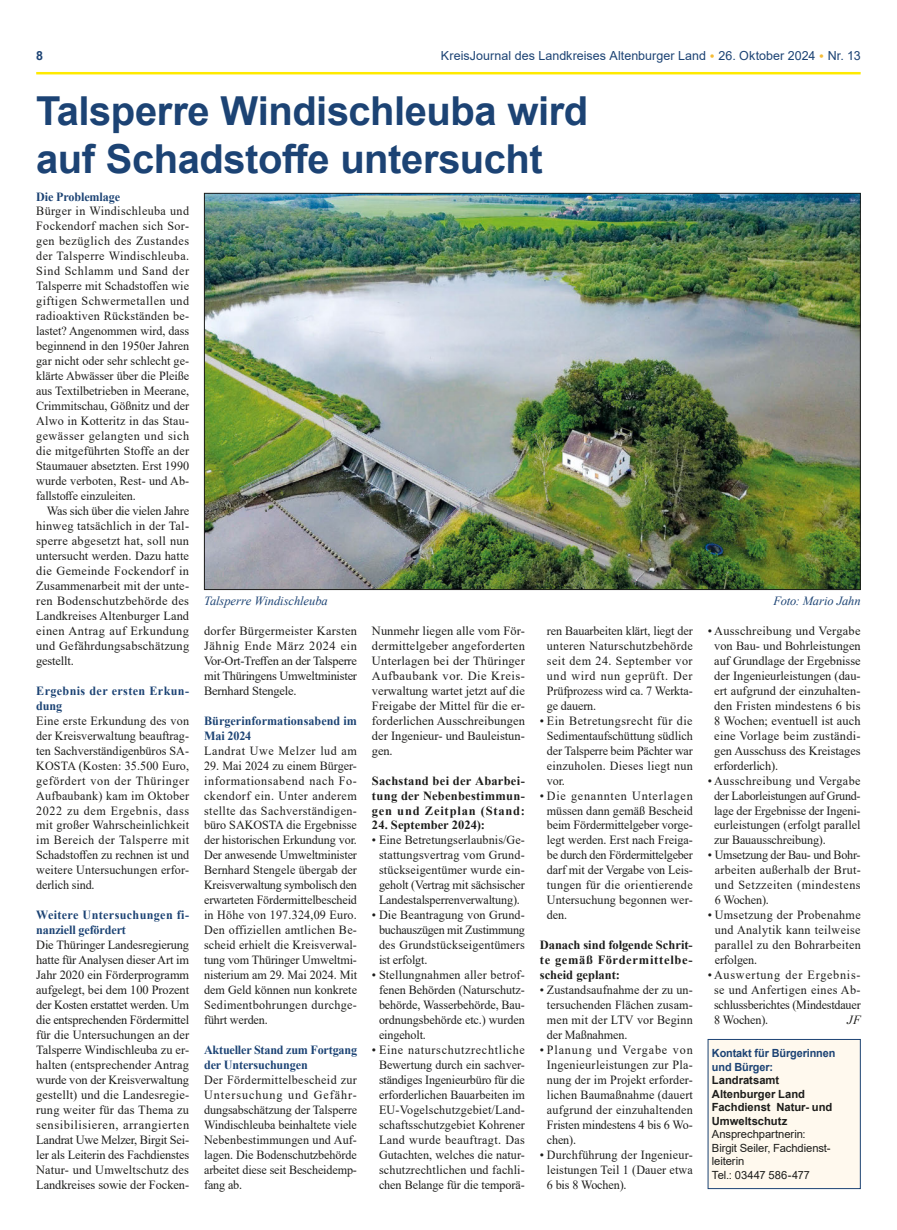
<style>
.page{position:relative;width:897px;height:1230px;background:#fff}
.page>*{position:absolute;margin:0;border:0;box-sizing:border-box;transform-origin:0 0}
.t1{font:700 39.88px/47.9px "Arial";letter-spacing:-.01em;color:#1c4374}
.t2{font:12.5px/15px "Times New Roman";letter-spacing:.005em;color:#1d1d1b;text-align:justify}
.t3{font:700 12.5px/15px "Times New Roman";letter-spacing:.02em;color:#1d1d1b;text-align:justify}
.t4{font:12.5px "Times New Roman";letter-spacing:.03em;color:#1d1d1b}
.t5{font:12.5px "Times New Roman";letter-spacing:.04em;color:#1d1d1b}
.t6{font:700 12.5px/15px "Times New Roman";letter-spacing:.005em;color:#1c4374}
.t7{font:12.5px "Arial";letter-spacing:.005em;color:#1c4374}
.t8{font:12.5px "Times New Roman";letter-spacing:.025em;color:#1d1d1b}
.t9{font:12.5px "Times New Roman";letter-spacing:.035em;color:#1d1d1b}
.t10{font:italic 12.5px "Times New Roman";letter-spacing:-.005em;color:#1c4374}
.t11{font:12.5px "Times New Roman";letter-spacing:-.02em;color:#1d1d1b}
.t12{font:12.5px "Times New Roman";letter-spacing:.045em;color:#1d1d1b}
.t13{font:italic 12.5px "Times New Roman";color:#1d1d1b}
.t14{font:700 12.5px "Arial";color:#1c4374}
.t15{font:11.25px/13.5px "Arial";letter-spacing:-.005em;color:#1d1d1b}
.s1{font-size:13.75px;color:#f5bc35}
.s2{font-weight:700;color:#1c4374}
.s3{font-weight:400;color:#1d1d1b}
.s4{font-weight:700}
</style>
<div class="page">
<hr style="left:36px;top:72px;width:824px;height:2px;background:#ffea00">
<img style="left:206px;top:195px;width:652px;height:393px">
<div style="left:708px;top:1039px;width:152px;height:149px;background:#fff9ee"></div>
<p class="t14" style="left:36px;top:47px;width:8px">8</p>
<p class="t7" style="left:441px;top:47px;width:421px">KreisJournal des Landkreises Altenburger Land <span class="s1">•</span> 26. Oktober 2024 <span class="s1">•</span> Nr. 13</p>
<p class="t1" style="left:36px;top:87px;width:553px">Talsperre Windischleuba wird auf Schadstoffe untersucht</p>
<p class="t6" style="left:36px;top:188px;width:85px">Die Problemlage</p>
<p class="t4" style="left:36px;top:202px;width:154px">Bürger in Windischleuba und</p>
<p class="t4" style="left:36px;top:217px;width:154px">Fockendorf machen sich Sor-</p>
<p class="t5" style="left:36px;top:232px;width:154px">gen bezüglich des Zustandes</p>
<p class="t9" style="left:36px;top:247px;width:154px">der Talsperre Windischleuba.</p>
<p class="t12" style="left:36px;top:262px;width:154px">Sind Schlamm und Sand der</p>
<p class="t2" style="left:36px;top:278px;width:154px">Talsperre mit Schadstoffen wie</p>
<p class="t5" style="left:36px;top:292px;width:154px">giftigen Schwermetallen und</p>
<p class="t8" style="left:36px;top:307px;width:154px">radioaktiven Rückständen be-</p>
<p class="t2" style="left:36px;top:323px;width:154px">lastet? Angenommen wird, dass</p>
<p class="t2" style="left:36px;top:338px;width:154px">beginnend in den 1950er Jahren</p>
<p class="t2" style="left:36px;top:353px;width:154px">gar nicht oder sehr schlecht ge-</p>
<p class="t2" style="left:36px;top:368px;width:154px">klärte Abwässer über die Pleiße</p>
<p class="t2" style="left:36px;top:383px;width:154px">aus Textilbetrieben in Meerane,</p>
<p class="t2" style="left:36px;top:398px;width:154px">Crimmitschau, Gößnitz und der</p>
<p class="t2" style="left:36px;top:413px;width:154px">Alwo in Kotteritz in das Stau-</p>
<p class="t5" style="left:36px;top:427px;width:154px">gewässer gelangten und sich</p>
<p class="t2" style="left:36px;top:443px;width:154px">die mitgeführten Stoffe an der</p>
<p class="t2" style="left:36px;top:458px;width:154px">Staumauer absetzten. Erst 1990</p>
<p class="t2" style="left:36px;top:473px;width:154px">wurde verboten, Rest- und Ab-</p>
<p class="t2" style="left:36px;top:488px;width:101px">fallstoffe einzuleiten.</p>
<p class="t11" style="left:47px;top:502px;width:144px">Was sich über die vielen Jahre</p>
<p class="t2" style="left:36px;top:518px;width:154px">hinweg tatsächlich in der Tal-</p>
<p class="t8" style="left:36px;top:532px;width:154px">sperre abgesetzt hat, soll nun</p>
<p class="t2" style="left:36px;top:548px;width:154px">untersucht werden. Dazu hatte</p>
<p class="t4" style="left:36px;top:562px;width:154px">die Gemeinde Fockendorf in</p>
<p class="t2" style="left:36px;top:578px;width:154px">Zusammenarbeit mit der unte-</p>
<p class="t4" style="left:36px;top:592px;width:154px">ren Bodenschutzbehörde des</p>
<p class="t2" style="left:36px;top:608px;width:154px">Landkreises Altenburger Land</p>
<p class="t9" style="left:36px;top:622px;width:154px">einen Antrag auf Erkundung</p>
<p class="t2" style="left:36px;top:637px;width:154px">und Gefährdungsabschätzung</p>
<p class="t2" style="left:36px;top:652px;width:39px">gestellt.</p>
<p class="t2" style="left:36px;top:682px;width:154px;text-align:left"><span class="s2">Ergebnis der ersten Erkun&shy;dung<br></span>Eine erste Erkundung des von der Kreisverwaltung beauftrag&shy;ten Sachverständigenbüros SA-<br>KOSTA (Kosten: 35.500 Euro, gefördert von der Thüringer<br>Aufbaubank) kam im Oktober<br>2022 zu dem Ergebnis, dass mit großer Wahrscheinlichkeit im Bereich der Talsperre mit<br>Schadstoffen zu rechnen ist und weitere Untersuchungen erfor&shy;derlich sind.</p>
<p class="t2" style="left:36px;top:907px;width:154px;text-align:left"><span class="s2">Weitere Untersuchungen fi&shy;nanziell gefördert<br></span>Die Thüringer Landesregierung hatte für Analysen dieser Art im<br>Jahr 2020 ein Förderprogramm aufgelegt, bei dem 100 Prozent der Kosten erstattet werden. Um die entsprechenden Fördermittel für die Untersuchungen an der<br>Talsperre Windischleuba zu er&shy;halten (entsprechender Antrag wurde von der Kreisverwaltung gestellt) und die Landesregie&shy;rung weiter für das Thema zu sensibilisieren, arrangierten<br>Landrat Uwe Melzer, Birgit Sei&shy;ler als Leiterin des Fachdienstes<br>Natur- und Umweltschutz des<br>Landkreises sowie der Focken-</p>
<p class="t10" style="left:204px;top:592px;width:125px">Talsperre Windischleuba</p>
<p class="t10" style="left:773px;top:592px;width:89px">Foto: Mario Jahn</p>
<p class="t2" style="left:372px;top:622px;width:154px">Nunmehr liegen alle vom För&shy;dermittelgeber angeforderten Unterlagen bei der Thüringer Aufbaubank vor. Die Kreis&shy;verwaltung wartet jetzt auf die Freigabe der Mittel für die er&shy;forderlichen Ausschreibungen der Ingenieur- und Bauleistun&shy;gen.</p>
<p class="t3" style="left:372px;top:772px;width:154px">Sachstand bei der Abarbei&shy;tung der Nebenbestimmun&shy;gen und Zeitplan (Stand:</p>
<p class="t3" style="left:372px;top:817px;width:114px">24. September 2024):</p>
<p class="t2" style="left:372px;top:832px;width:154px;text-align:center">• Eine Betretungserlaubnis/Ge&shy;stattungsvertrag vom Grund&shy;stückseigentümer wurde ein&shy;geholt (Vertrag mit sächsischer<br>Landestalsperrenverwaltung).</p>
<p class="t2" style="left:379px;top:907px;width:147px;text-indent:-7px">• Die Beantragung von Grund&shy;buchauszügen mit Zustimmung des Grundstückseigentümers ist erfolgt.</p>
<p class="t2" style="left:379px;top:967px;width:147px;text-indent:-7px">• Stellungnahmen aller betrof&shy;fenen Behörden (Naturschutz&shy;behörde, Wasserbehörde, Bau&shy;ordnungsbehörde etc.) wurden eingeholt.</p>
<p class="t2" style="left:372px;top:1042px;width:154px;text-align:center">• Eine naturschutzrechtliche<br>Bewertung durch ein sachver&shy;ständiges Ingenieurbüro für die erforderlichen Bauarbeiten im<br>EU-Vogelschutzgebiet/Land&shy;schaftsschutzgebiet Kohrener<br>Land wurde beauftragt. Das<br>Gutachten, welches die natur&shy;schutzrechtlichen und fachli&shy;chen Belange für die temporä-</p>
<p class="t2" style="left:714px;top:622px;width:148px;text-indent:-6px">• Ausschreibung und Vergabe von Bau- und Bohrleistungen auf Grundlage der Ergebnisse der Ingenieurleistungen (dau&shy;ert aufgrund der einzuhalten&shy;den Fristen mindestens 6 bis 8 Wochen; eventuell ist auch eine Vorlage beim zuständi&shy;gen Ausschuss des Kreistages erforderlich).</p>
<p class="t2" style="left:714px;top:772px;width:148px;text-indent:-6px">• Ausschreibung und Vergabe der Laborleistungen auf Grund&shy;lage der Ergebnisse der Ingeni&shy;eurleistungen (erfolgt parallel zur Bauausschreibung).</p>
<p class="t2" style="left:714px;top:847px;width:147px;text-indent:-7px">• Umsetzung der Bau- und Bohr&shy;arbeiten außerhalb der Brut&shy;und Setzzeiten (mindestens 6 Wochen).</p>
<p class="t2" style="left:714px;top:907px;width:147px;text-indent:-7px">• Umsetzung der Probenahme und Analytik kann teilweise parallel zu den Bohrarbeiten erfolgen.</p>
<p class="t2" style="left:714px;top:967px;width:148px;text-indent:-6px">• Auswertung der Ergebnis&shy;se und Anfertigen eines Ab&shy;schlussberichtes (Mindestdauer 8 Wochen).</p>
<p class="t2" style="left:547px;top:622px;width:147px">ren Bauarbeiten klärt, liegt der unteren Naturschutzbehörde seit dem 24. September vor und wird nun geprüft. Der Prüfprozess wird ca. 7 Werkta&shy;ge dauern.</p>
<p class="t2" style="left:547px;top:712px;width:147px;text-indent:-7px">• Ein Betretungsrecht für die Sedimentaufschüttung südlich der Talsperre beim Pächter war einzuholen. Dieses liegt nun vor.</p>
<p class="t2" style="left:547px;top:787px;width:147px;text-indent:-7px">• Die genannten Unterlagen müssen dann gemäß Bescheid beim Fördermittelgeber vorge&shy;legt werden. Erst nach Freiga&shy;be durch den Fördermittelgeber darf mit der Vergabe von Leis&shy;tungen für die orientierende Untersuchung begonnen wer&shy;den.</p>
<p class="t3" style="left:540px;top:937px;width:154px">Danach sind folgende Schrit&shy;te gemäß Fördermittelbe&shy;scheid geplant:</p>
<p class="t2" style="left:547px;top:982px;width:147px;text-indent:-7px">• Zustandsaufnahme der zu un&shy;tersuchenden Flächen zusam&shy;men mit der LTV vor Beginn der Maßnahmen.</p>
<p class="t2" style="left:547px;top:1042px;width:147px;text-indent:-7px">• Planung und Vergabe von Ingenieurleistungen zur Pla&shy;nung der im Projekt erforder&shy;lichen Baumaßnahme (dauert aufgrund der einzuhaltenden Fristen mindestens 4 bis 6 Wo&shy;chen).</p>
<p class="t2" style="left:547px;top:1146px;width:147px;text-indent:-7px">• Durchführung der Ingenieur&shy;leistungen Teil 1 (Dauer etwa 6 bis 8 Wochen).</p>
<p class="t2" style="left:204px;top:622px;width:154px">dorfer Bürgermeister Karsten Jähnig Ende März 2024 ein Vor-Ort-Treffen an der Talsperre mit Thüringens Umweltminister Bernhard Stengele.</p>
<p class="t6" style="left:204px;top:712px;width:154px">Bürgerinformationsabend im<br>Mai 2024<br><span class="s3">Landrat Uwe Melzer lud am</span></p>
<p class="t2" style="left:204px;top:757px;width:154px">29. Mai 2024 zu einem Bürger&shy;informationsabend nach Fo&shy;ckendorf ein. Unter anderem stellte das Sachverständigen&shy;büro SAKOSTA die Ergebnisse der historischen Erkundung vor.<br>Der anwesende Umweltminister Bernhard Stengele übergab der Kreisverwaltung symbolisch den erwarteten Fördermittelbescheid in Höhe von 197.324,09 Euro.<br>Den offiziellen amtlichen Be&shy;scheid erhielt die Kreisverwal&shy;tung vom Thüringer Umweltmi&shy;nisterium am 29. Mai 2024. Mit dem Geld können nun konkrete Sedimentbohrungen durchge&shy;führt werden.</p>
<p class="t2" style="left:204px;top:1042px;width:154px;text-align:left"><span class="s2">Aktueller Stand zum Fortgang der Untersuchungen<br></span>Der Fördermittelbescheid zur<br>Untersuchung und Gefähr&shy;dungsabschätzung der Talsperre<br>Windischleuba beinhaltete viele<br>Nebenbestimmungen und Auf&shy;lagen. Die Bodenschutzbehörde arbeitet diese seit Bescheidemp&shy;fang ab.</p>
<p class="t13" style="left:847px;top:1011px;width:15px">JF</p>
<p class="t15" style="left:711px;top:1046px;width:125px"><span class="s2">Kontakt für Bürgerinnen und Bürger:<br></span><span class="s4">Landratsamt<br>Altenburger Land<br>Fachdienst Natur- und<br>Umweltschutz<br></span>Ansprechpartnerin:<br>Birgit Seiler, Fachdienst&shy;leiterin<br>Tel.: 03447 586-477</p>
</div>
